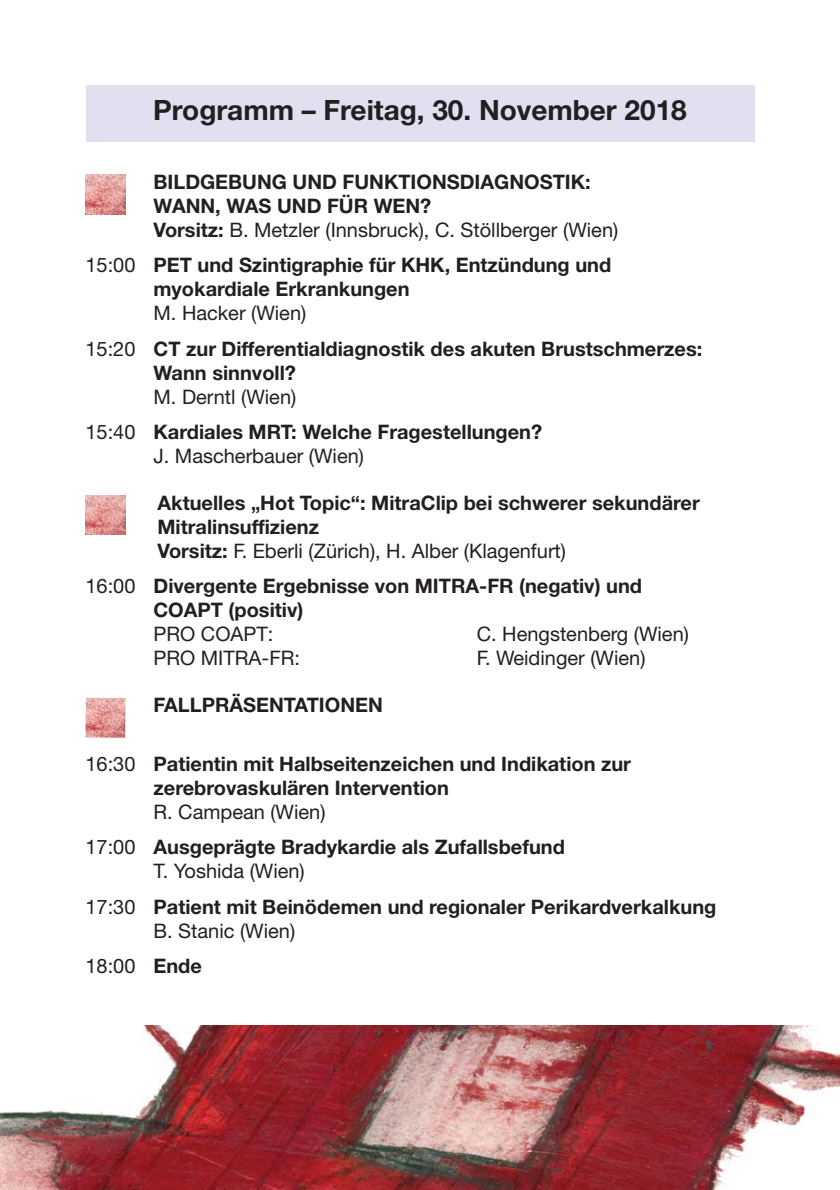
<style>
.page{position:relative;width:840px;height:1190px;background:#fff}
.page>*{position:absolute;margin:0;border:0;box-sizing:border-box;transform-origin:0 0}
.t1{font:700 28px "Helvetica Neue";color:#231f20}
.t2{font:700 20px/24px "Helvetica Neue";color:#231f20}
.t3{font:20px/35.4px "Helvetica Neue";color:#231f20}
.s1{font-weight:400}
.s2{font-weight:700}
</style>
<div class="page">
<img style="left:0;top:1026px;width:840px;height:164px">
<div style="left:86px;top:85px;width:668px;height:56px;background:#e0e0f1"></div>
<img style="left:86px;top:175px;width:39px;height:39px">
<img style="left:86px;top:495px;width:39px;height:40px">
<img style="left:86px;top:698px;width:40px;height:40px">
<h1 class="t1" style="left:153px;top:100px;width:535px">Programm – Freitag, 30. November 2018</h1>
<p class="t2" style="left:154px;top:172px;width:466px">BILDGEBUNG UND FUNKTIONSDIAGNOSTIK:<br>WANN, WAS UND FÜR WEN?<br>Vorsitz: <span class="s1">B. Metzler (Innsbruck), C. Stöllberger (Wien)</span></p>
<p class="t2" style="left:154px;top:255px;width:459px;text-indent:-68px"><span class="s1">15:00</span> PET und Szintigraphie für KHK, Entzündung und myokardiale Erkrankungen</p>
<p class="t2" style="left:86px;top:297px;width:618px;line-height:35.4px;text-indent:68px"><span class="s1">M. Hacker (Wien)<br>15:20</span> CT zur Differentialdiagnostik des akuten Brustschmerzes:</p>
<p class="t2" style="left:154px;top:362px;width:144px">Wann sinnvoll?</p>
<p class="t2" style="left:86px;top:381px;width:458px;line-height:35.4px;text-indent:68px"><span class="s1">M. Derntl (Wien)<br>15:40</span> Kardiales MRT: Welche Fragestellungen?</p>
<p class="t3" style="left:154px;top:440px;width:212px">J. Mascherbauer (Wien)</p>
<p class="t2" style="left:158px;top:492px;width:544px">Aktuelles „Hot Topic“: MitraClip bei schwerer sekundärer<br>Mitralinsuffizienz<br>Vorsitz: <span class="s1">F. Eberli (Zürich), H. Alber (Klagenfurt)</span></p>
<p class="t2" style="left:154px;top:576px;width:490px;text-indent:-68px"><span class="s1">16:00</span> Divergente Ergebnisse von MITRA-FR (negativ) und<br>COAPT (positiv)</p>
<p class="t3" style="left:154px;top:618px;width:121px">PRO COAPT:</p>
<p class="t3" style="left:477px;top:618px;width:214px">C. Hengstenberg (Wien)</p>
<p class="t3" style="left:154px;top:642px;width:148px">PRO MITRA-FR:</p>
<p class="t3" style="left:477px;top:642px;width:170px">F. Weidinger (Wien)</p>
<p class="t2" style="left:154px;top:694px;width:231px">FALLPRÄSENTATIONEN</p>
<p class="t2" style="left:154px;top:754px;width:479px;text-indent:-68px"><span class="s1">16:30</span> Patientin mit Halbseitenzeichen und Indikation zur zerebrovaskulären Intervention</p>
<p class="t2" style="left:86px;top:796px;width:481px;line-height:35.4px;text-indent:68px"><span class="s1">R. Campean (Wien)<br>17:00</span> Ausgeprägte Bradykardie als Zufallsbefund</p>
<p class="t2" style="left:86px;top:855px;width:632px;line-height:35.4px;text-indent:68px"><span class="s1">T. Yoshida (Wien)<br>17:30</span> Patient mit Beinödemen und regionaler Perikardverkalkung</p>
<p class="t3" style="left:86px;top:915px;width:211px;text-indent:68px">B. Stanic (Wien)<br>18:00 <span class="s2">Ende</span></p>
</div>
